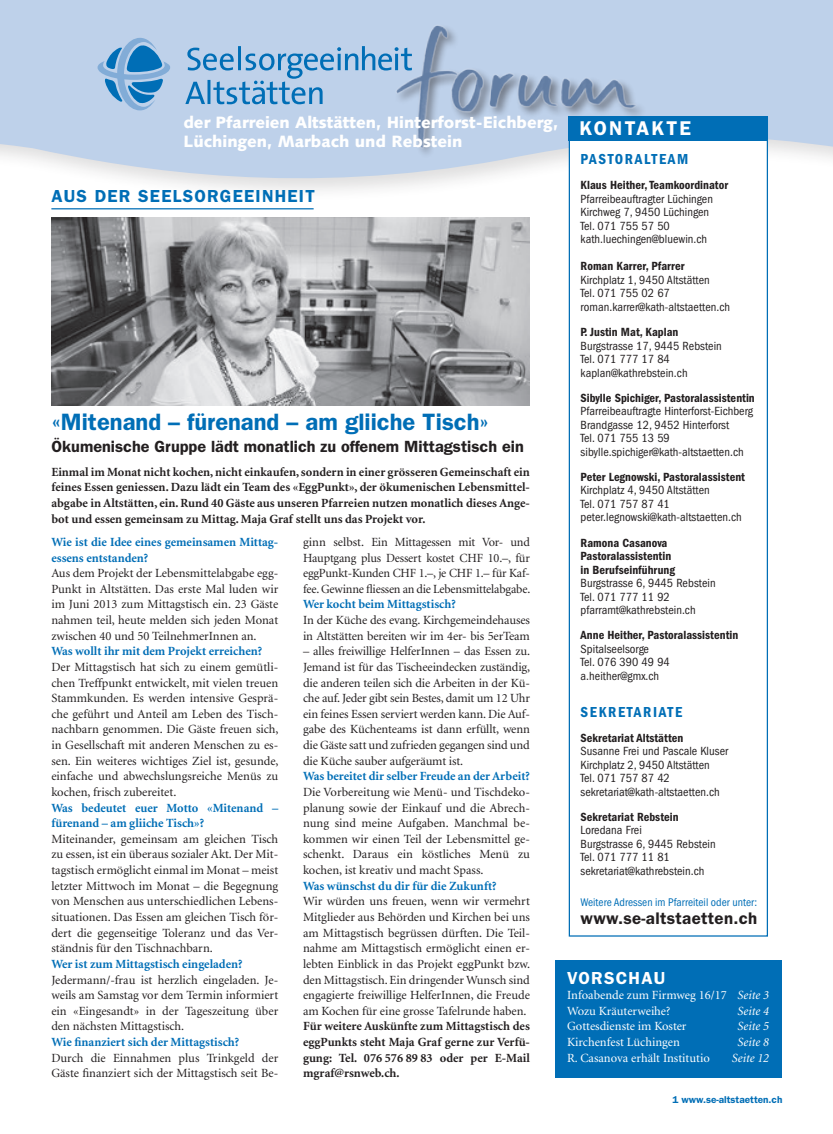
<style>
.page{position:relative;width:833px;height:1134px;background:#fff}
.page>*{position:absolute;margin:0;border:0;box-sizing:border-box;transform-origin:0 0}
.t1{font:600 23.75px "Franklin Gothic LT";color:#006eb6}
.t2{font:600 20px "Franklin Gothic LT";letter-spacing:.11em;color:#fff}
.t3{font:600 17.5px "Franklin Gothic LT";letter-spacing:.07em;color:#006eb6}
.t4{font:600 17.5px "Franklin Gothic LT";letter-spacing:.07em;color:#fff}
.t5{font:600 16.88px "Franklin Gothic LT";letter-spacing:.02em;color:#231f20}
.t6{font:900 16.38px/18.8px "Syntax LT";color:#fff}
.t7{font:600 16.25px "Franklin Gothic LT";color:#231f20}
.t8{font:600 condensed 15px "Franklin Gothic LT";letter-spacing:.11em;color:#006eb6}
.t9{font:12.5px/15.6px "Minion LT";letter-spacing:-.005em;color:#231f20;text-align:justify}
.t10{font:700 12.5px/15.6px "Minion LT";color:#231f20;text-align:justify}
.t11{font:700 12.5px/15.6px "Minion LT";color:#006eb6}
.t12{font:12.5px/15.6px "Minion LT";color:#fff}
.t13{font:italic 12.5px "Minion LT";color:#fff}
.t14{font:condensed 12.25px/13.5px "Franklin Gothic LT";letter-spacing:.005em;color:#231f20}
.t15{font:600 condensed 12.25px/13.5px "Franklin Gothic LT";letter-spacing:.005em;color:#231f20}
.t16{font:condensed 11.5px "Franklin Gothic LT";letter-spacing:.005em;color:#006eb6}
.t17{font:600 10px "Franklin Gothic LT";color:#006eb6}
.s1{font-style:italic}
</style>
<div class="page">
<svg style="left:0;top:0;width:833px;height:200px;fill:#bed1ea"></svg>
<div style="left:569px;top:117px;width:198px;height:819px;background:#fff"></div>
<div style="left:569px;top:116px;width:199px;height:821px;border:1px solid #006eb6"></div>
<div style="left:569px;top:116px;width:199px;height:24px;background:#006eb6"></div>
<svg style="left:98px;top:38px;width:72px;height:72px"></svg>
<svg style="left:185px;top:46px;width:197px;height:58px"></svg>
<img style="left:382px;top:8px;width:283px;height:151px">
<hr style="left:51px;top:208px;width:263px;height:1px;background:#006eb6">
<img style="left:51px;top:218px;width:479px;height:188px">
<div style="left:555px;top:960px;width:226px;height:117px;background:#006eb6"></div>
<h3 class="t6" style="left:183px;top:113px;width:376px">der Pfarreien Altstätten, Hinterforst-Eichberg,<br>Lüchingen, Marbach und Rebstein</h3>
<h3 class="t3" style="left:51px;top:186px;width:265px">AUS DER SEELSORGEEINHEIT</h3>
<h1 class="t1" style="left:51px;top:407px;width:439px">«Mitenand – fürenand – am gliiche Tisch»</h1>
<h3 class="t7" style="left:51px;top:437px;width:474px">Ökumenische Gruppe lädt monatlich zu offenem Mittagstisch ein</h3>
<p class="t10" style="left:51px;top:464px;width:480px">Einmal im Monat nicht kochen, nicht einkaufen, sondern in einer grösseren Gemeinschaft ein feines Essen geniessen. Dazu lädt ein Team des «EggPunkt», der ökumenischen Lebensmittel&shy;abgabe in Altstätten, ein. Rund 40 Gäste aus unseren Pfarreien nutzen monatlich dieses Ange&shy;bot und essen gemeinsam zu Mittag. Maja Graf stellt uns das Projekt vor.</p>
<p class="t11" style="left:51px;top:534px;width:228px">Wie ist die Idee eines gemeinsamen Mittag&shy;essens entstanden?</p>
<p class="t9" style="left:51px;top:566px;width:228px">Aus dem Projekt der Lebensmittelabgabe egg-Punkt in Altstätten. Das erste Mal luden wir im Juni 2013 zum Mittagstisch ein. 23 Gäste nahmen teil, heute melden sich jeden Monat zwischen 40 und 50 TeilnehmerInnen an.</p>
<p class="t11" style="left:51px;top:644px;width:212px">Was wollt ihr mit dem Projekt erreichen?</p>
<p class="t9" style="left:51px;top:660px;width:229px">Der Mittagstisch hat sich zu einem gemütli&shy;chen Treffpunkt entwickelt, mit vielen treuen Stammkunden. Es werden intensive Gesprä&shy;che geführt und Anteil am Leben des Tisch&shy;nachbarn genommen. Die Gäste freuen sich, in Gesellschaft mit anderen Menschen zu es&shy;sen. Ein weiteres wichtiges Ziel ist, gesunde, einfache und abwechslungsreiche Menüs zu kochen, frisch zubereitet.</p>
<p class="t11" style="left:51px;top:800px;width:228px">Was bedeutet euer Motto «Mitenand – fürenand – am gliiche Tisch»?</p>
<p class="t9" style="left:51px;top:831px;width:228px">Miteinander, gemeinsam am gleichen Tisch zu essen, ist ein überaus sozialer Akt. Der Mit&shy;tagstisch ermöglicht einmal im Monat – meist letzter Mittwoch im Monat – die Begegnung von Menschen aus unterschiedlichen Lebens&shy;situationen. Das Essen am gleichen Tisch för&shy;dert die gegenseitige Toleranz und das Ver&shy;ständnis für den Tischnachbarn.</p>
<p class="t11" style="left:51px;top:956px;width:193px">Wer ist zum Mittagstisch eingeladen?</p>
<p class="t9" style="left:51px;top:972px;width:228px">Jedermann/-frau ist herzlich eingeladen. Je&shy;weils am Samstag vor dem Termin informiert ein «Eingesandt» in der Tageszeitung über den nächsten Mittagstisch.</p>
<p class="t11" style="left:51px;top:1034px;width:189px">Wie finanziert sich der Mittagstisch?</p>
<p class="t9" style="left:51px;top:1050px;width:228px">Durch die Einnahmen plus Trinkgeld der<br>Gäste finanziert sich der Mittagstisch seit Be-</p>
<p class="t9" style="left:303px;top:535px;width:229px">ginn selbst. Ein Mittagessen mit Vor- und Hauptgang plus Dessert kostet CHF 10.–, für eggPunkt-Kunden CHF 1.–, je CHF 1.– für Kaf&shy;fee. Gewinne fliessen an die Lebensmittelabgabe.</p>
<p class="t11" style="left:303px;top:597px;width:154px">Wer kocht beim Mittagstisch?</p>
<p class="t9" style="left:303px;top:613px;width:228px">In der Küche des evang. Kirchgemeindehauses in Altstätten bereiten wir im 4er- bis 5erTeam</p>
<p class="t9" style="left:303px;top:644px;width:229px">– alles freiwillige HelferInnen – das Essen zu.<br>Jemand ist für das Tischeeindecken zuständig, die anderen teilen sich die Arbeiten in der Kü&shy;che auf. Jeder gibt sein Bestes, damit um 12 Uhr ein feines Essen serviert werden kann. Die Auf&shy;gabe des Küchenteams ist dann erfüllt, wenn die Gäste satt und zufrieden gegangen sind und die Küche sauber aufgeräumt ist.</p>
<p class="t11" style="left:303px;top:769px;width:228px">Was bereitet dir selber Freude an der Arbeit?</p>
<p class="t9" style="left:303px;top:785px;width:228px">Die Vorbereitung wie Menü- und Tischdeko&shy;planung sowie der Einkauf und die Abrech&shy;nung sind meine Aufgaben. Manchmal be&shy;kommen wir einen Teil der Lebensmittel ge&shy;schenkt. Daraus ein köstliches Menü zu kochen, ist kreativ und macht Spass.</p>
<p class="t11" style="left:303px;top:878px;width:195px">Was wünschst du dir für die Zukunft?</p>
<p class="t9" style="left:303px;top:894px;width:229px">Wir würden uns freuen, wenn wir vermehrt Mitglieder aus Behörden und Kirchen bei uns am Mittagstisch begrüssen dürften. Die Teil&shy;nahme am Mittagstisch ermöglicht einen er&shy;lebten Einblick in das Projekt eggPunkt bzw. den Mittagstisch. Ein dringender Wunsch sind engagierte freiwillige HelferInnen, die Freude am Kochen für eine grosse Tafelrunde haben.</p>
<p class="t10" style="left:303px;top:1019px;width:228px">Für weitere Auskünfte zum Mittagstisch des eggPunkts steht Maja Graf gerne zur Verfü&shy;gung: Tel. 076 576 89 83 oder per E-Mail mgraf@rsnweb.ch.</p>
<h2 class="t2" style="left:579px;top:116px;width:113px">KONTAKTE</h2>
<p class="t8" style="left:580px;top:151px;width:109px">PASTORALTEAM</p>
<p class="t15" style="left:580px;top:179px;width:149px">Klaus Heither, Teamkoordinator</p>
<p class="t14" style="left:580px;top:192px;width:134px">Pfarreibeauftragter Lüchingen<br>Kirchweg 7, 9450 Lüchingen<br>Tel. 071 755 57 50 kath.luechingen@bluewin.ch</p>
<p class="t15" style="left:580px;top:260px;width:105px">Roman Karrer, Pfarrer</p>
<p class="t14" style="left:580px;top:273px;width:151px">Kirchplatz 1, 9450 Altstätten<br>Tel. 071 755 02 67 roman.karrer@kath-altstaetten.ch</p>
<p class="t15" style="left:580px;top:325px;width:99px">P. Justin Mat, Kaplan</p>
<p class="t14" style="left:580px;top:339px;width:143px">Burgstrasse 17, 9445 Rebstein<br>Tel. 071 777 17 84 kaplan@kathrebstein.ch</p>
<p class="t15" style="left:580px;top:391px;width:176px">Sibylle Spichiger, Pastoralassistentin</p>
<p class="t14" style="left:580px;top:405px;width:174px">Pfarreibeauftragte Hinterforst-Eichberg Brandgasse 12, 9452 Hinterforst<br>Tel. 071 755 13 59 sibylle.spichiger@kath-altstaetten.ch</p>
<p class="t15" style="left:580px;top:470px;width:166px">Peter Legnowski, Pastoralassistent</p>
<p class="t14" style="left:580px;top:484px;width:163px">Kirchplatz 4, 9450 Altstätten<br>Tel. 071 757 87 41 peter.legnowski@kath-altstaetten.ch</p>
<p class="t15" style="left:580px;top:536px;width:96px">Ramona Casanova<br>Pastoralassistentin in Berufseinführung</p>
<p class="t14" style="left:580px;top:576px;width:136px">Burgstrasse 6, 9445 Rebstein<br>Tel. 071 777 11 92 pfarramt@kathrebstein.ch</p>
<p class="t15" style="left:580px;top:629px;width:159px">Anne Heither, Pastoralassistentin</p>
<p class="t14" style="left:580px;top:642px;width:91px">Spitalseelsorge<br>Tel. 076 390 49 94 a.heither@gmx.ch</p>
<p class="t8" style="left:580px;top:703px;width:103px">SEKRETARIATE</p>
<p class="t15" style="left:580px;top:731px;width:104px">Sekretariat Altstätten</p>
<p class="t14" style="left:580px;top:744px;width:149px">Susanne Frei und Pascale Kluser<br>Kirchplatz 2, 9450 Altstätten<br>Tel. 071 757 87 42 sekretariat@kath-altstaetten.ch</p>
<p class="t15" style="left:580px;top:810px;width:99px">Sekretariat Rebstein</p>
<p class="t14" style="left:580px;top:824px;width:136px">Loredana Frei<br>Burgstrasse 6, 9445 Rebstein<br>Tel. 071 777 11 81 sekretariat@kathrebstein.ch</p>
<p class="t16" style="left:580px;top:896px;width:178px">Weitere Adressen im Pfarreiteil oder unter:</p>
<h3 class="t5" style="left:580px;top:908px;width:178px">www.se-altstaetten.ch</h3>
<h3 class="t4" style="left:567px;top:967px;width:100px">VORSCHAU</h3>
<p class="t12" style="left:567px;top:988px;width:203px">Infoabende zum Firmweg 16/17 <span class="s1">Seite 3<br></span>Wozu Kräuterweihe?</p>
<p class="t13" style="left:737px;top:1004px;width:33px">Seite 4</p>
<p class="t12" style="left:567px;top:1019px;width:121px">Gottesdienste im Koster</p>
<p class="t13" style="left:737px;top:1020px;width:33px">Seite 5</p>
<p class="t12" style="left:567px;top:1035px;width:114px">Kirchenfest Lüchingen</p>
<p class="t13" style="left:737px;top:1036px;width:33px">Seite 8</p>
<p class="t12" style="left:567px;top:1050px;width:144px">R. Casanova erhält Institutio</p>
<p class="t13" style="left:731px;top:1051px;width:39px">Seite 12</p>
<p class="t17" style="left:672px;top:1093px;width:111px">1 www.se-altstaetten.ch</p>
</div>
